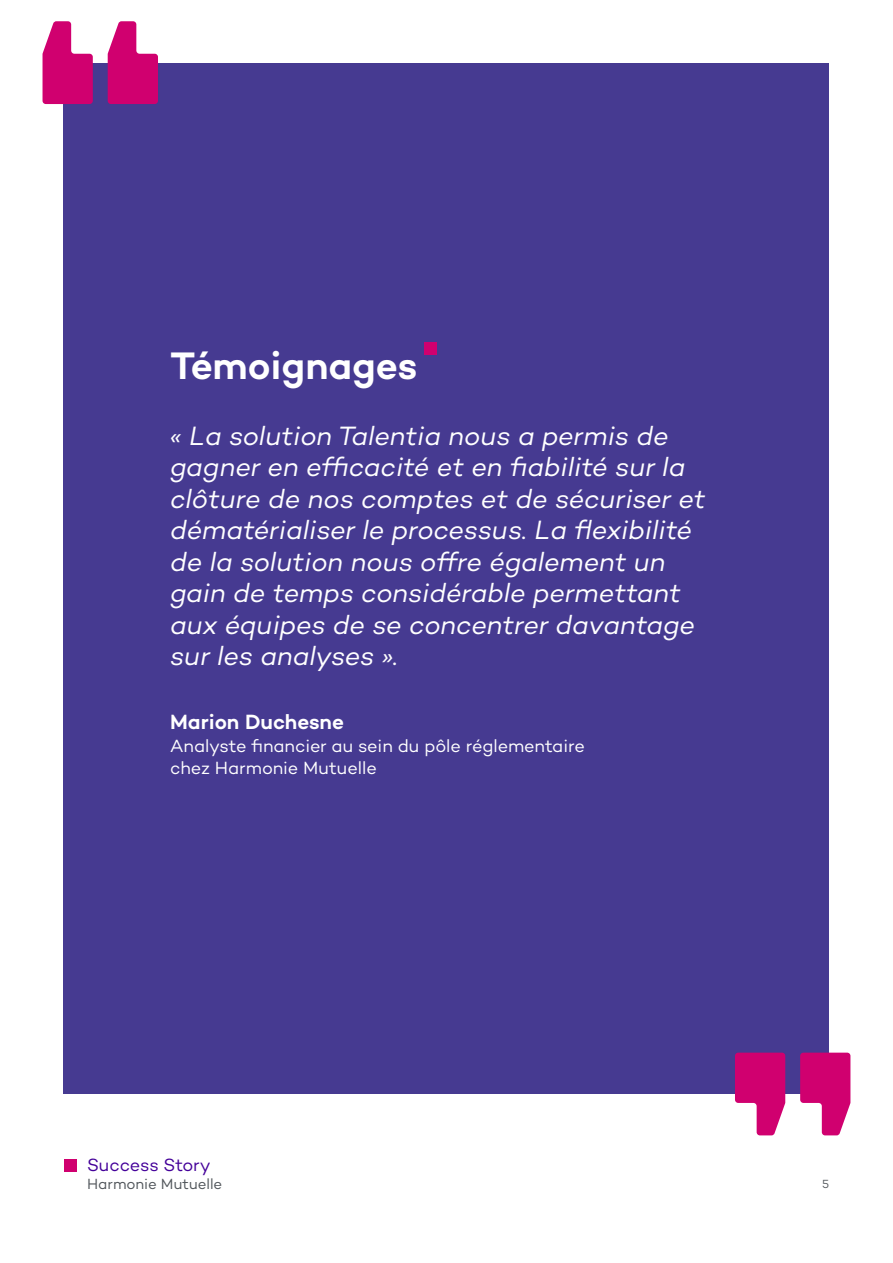
<style>
.page{position:relative;width:893px;height:1263px;background:#fff}
.page>*{position:absolute;margin:0;border:0;box-sizing:border-box;transform-origin:0 0}
.Title1{font:600 39px "Campton";letter-spacing:-.005em;color:#fff}
.t1{font:italic 27px/31.5px "Campton";letter-spacing:-.005em;color:#fff}
.Author{font:600 21px "Campton";letter-spacing:-.005em;color:#fff}
.Jobtitle{font:18px/22.5px "Campton";letter-spacing:-.005em;color:#fff}
.t2{font:18px "Campton";letter-spacing:-.01em;color:#409}
.t3{font:15px "Campton";color:#51565b}
.t4{font:12px "Campton";color:#51565b}
</style>
<div class="page">
<div style="left:64px;top:1159px;width:13px;height:12px;background:#d0006f"></div>
<div style="left:64px;top:64px;width:765px;height:1030px;background:#463a91"></div>
<div style="left:424px;top:342px;width:12px;height:13px;background:#d0006f"></div>
<svg style="left:108px;top:21px;width:50px;height:83px"></svg>
<svg style="left:43px;top:21px;width:50px;height:83px"></svg>
<svg style="left:735px;top:1053px;width:50px;height:82px"></svg>
<svg style="left:800px;top:1053px;width:50px;height:82px"></svg>
<p class="Title1" style="left:170px;top:341px;width:249px">Témoignages</p>
<p class="t1" style="left:170px;top:419px;width:537px">« La solution Talentia nous a permis de gagner en efficacité et en fiabilité sur la clôture de nos comptes et de sécuriser et dématérialiser le processus. La flexibilité de la solution nous offre également un gain de temps considérable permettant aux équipes de se concentrer davantage sur les analyses ».</p>
<p class="Author" style="left:170px;top:709px;width:175px">Marion Duchesne</p>
<p class="Jobtitle" style="left:170px;top:734px;width:416px">Analyste financier au sein du pôle réglementaire chez Harmonie Mutuelle</p>
<p class="t2" style="left:87px;top:1154px;width:125px">Success Story</p>
<p class="t3" style="left:87px;top:1174px;width:137px">Harmonie Mutuelle</p>
<p class="t4" style="left:822px;top:1176px;width:9px">5</p>
</div>
